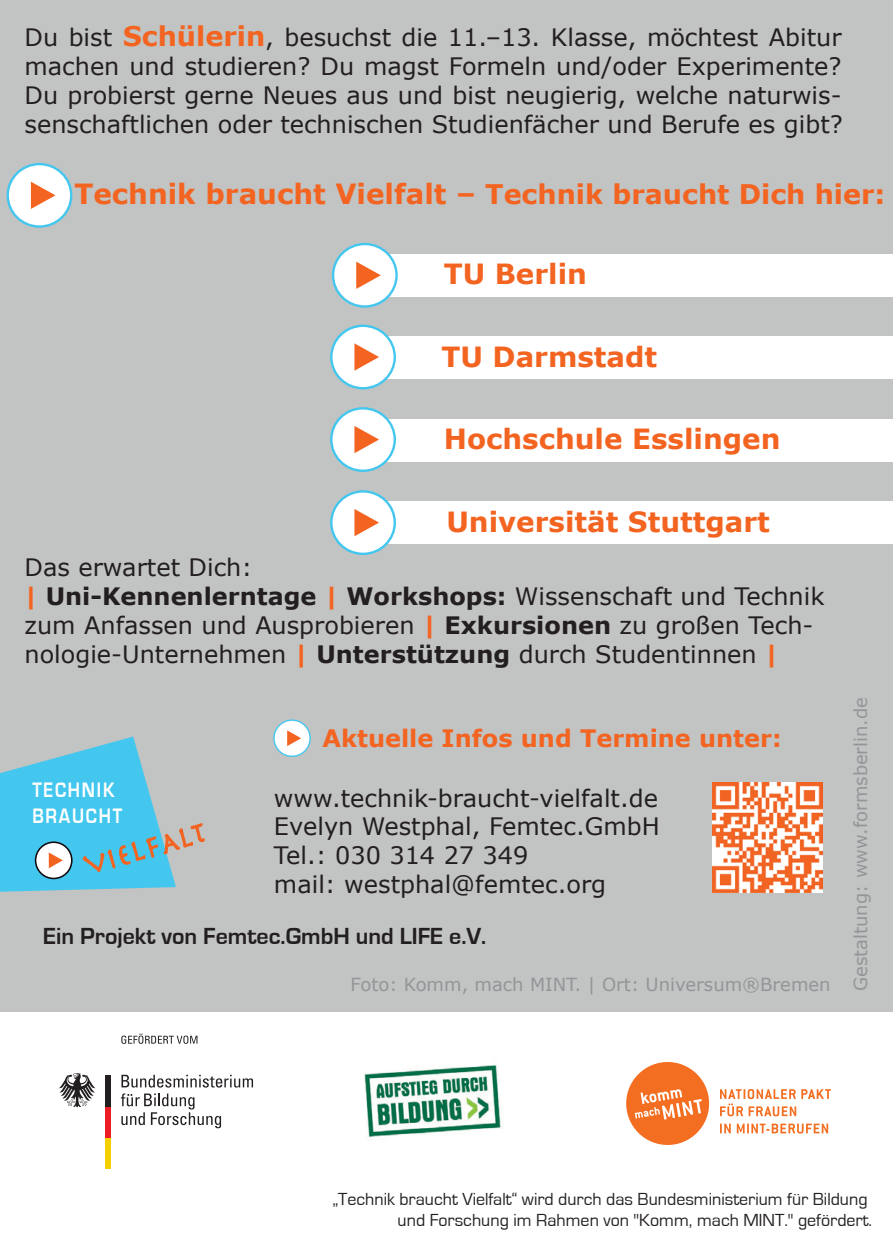
<style>
.page{position:relative;width:893px;height:1259px;background:#fff}
.page>*{position:absolute;margin:0;border:0;box-sizing:border-box;transform-origin:0 0}
.t1{font:29.4px "Herculanum";color:#f36421;scale:.83 1}
.t2{font:700 27.9px "Verdana";color:#f36421}
.t3{font:24px/28.8px "Verdana";color:#231f20}
.t4{font:700 24px "Eurostile";color:#231f20}
.t5{font:700 24px "Verdana";color:#f36421}
.t6{font:700 21.6px/25.8px "Eurostile";letter-spacing:.1em;color:#fff;scale:.83 1}
.t7{font:18px/21.6px "Eurostile";color:#231f20;text-align:right}
.t8{font:18px "Verdana";color:#939598}
.s1{font-weight:700;font-size:27px;color:#f36421}
.s2{font-size:27px}
.s3{font-weight:700;color:#f36421}
.s4{font-weight:700}
</style>
<div class="page">
<div style="left:0;top:0;width:893px;height:1011px;background:#c2c3c3"></div>
<div style="left:357px;top:254px;width:536px;height:42px;background:#fff"></div>
<div style="left:357px;top:336px;width:536px;height:43px;background:#fff"></div>
<div style="left:357px;top:419px;width:536px;height:42px;background:#fff"></div>
<div style="left:357px;top:501px;width:536px;height:43px;background:#fff"></div>
<div style="left:274px;top:720px;width:36px;height:36px;background:#fff;border-radius:50%"></div>
<div style="left:273px;top:719px;width:38px;height:38px;border:1px solid #44c7ee;border-radius:50%"></div>
<svg style="left:287px;top:730px;width:14px;height:16px"></svg>
<img style="left:712px;top:782px;width:111px;height:111px">
<img style="left:364px;top:1065px;width:137px;height:73px">
<div style="left:626px;top:1062px;width:83px;height:82px;background:#f36e21;border-radius:50%"></div>
<svg style="left:635px;top:1089px;width:67px;height:30px"></svg>
<svg style="left:720px;top:1089px;width:111px;height:27px"></svg>
<svg style="left:720px;top:1123px;width:11px;height:10px"></svg>
<svg style="left:737px;top:1123px;width:91px;height:10px"></svg>
<svg style="left:121px;top:1093px;width:100px;height:35px"></svg>
<svg style="left:121px;top:1074px;width:132px;height:13px"></svg>
<div style="left:105px;top:1137px;width:5px;height:31px;background:#f4cf02"></div>
<div style="left:105px;top:1106px;width:5px;height:31px;background:#ee1d23"></div>
<div style="left:105px;top:1075px;width:5px;height:31px;background:#231f20"></div>
<svg style="left:59px;top:1073px;width:36px;height:34px"></svg>
<svg style="left:121px;top:1033px;width:76px;height:10px"></svg>
<div style="left:333px;top:244px;width:64px;height:62px;background:#fff;border-radius:50%"></div>
<div style="left:332px;top:243px;width:66px;height:65px;border:2px solid #44c7ee;border-radius:50%"></div>
<svg style="left:356px;top:262px;width:25px;height:27px"></svg>
<div style="left:8px;top:164px;width:63px;height:62px;background:#fff;border-radius:50%"></div>
<div style="left:7px;top:163px;width:65px;height:65px;border:2px solid #44c7ee;border-radius:50%"></div>
<svg style="left:31px;top:182px;width:25px;height:27px"></svg>
<div style="left:331px;top:326px;width:64px;height:62px;background:#fff;border-radius:50%"></div>
<div style="left:330px;top:325px;width:66px;height:64px;border:2px solid #44c7ee;border-radius:50%"></div>
<svg style="left:354px;top:343px;width:25px;height:28px"></svg>
<div style="left:331px;top:408px;width:64px;height:63px;background:#fff;border-radius:50%"></div>
<div style="left:330px;top:407px;width:66px;height:65px;border:2px solid #44c7ee;border-radius:50%"></div>
<svg style="left:354px;top:426px;width:25px;height:27px"></svg>
<div style="left:331px;top:491px;width:64px;height:63px;background:#fff;border-radius:50%"></div>
<div style="left:330px;top:490px;width:66px;height:65px;border:2px solid #44c7ee;border-radius:50%"></div>
<svg style="left:354px;top:509px;width:25px;height:27px"></svg>
<svg style="left:0;top:736px;width:205px;height:155px"></svg>
<p class="t3" style="left:25px;top:22px;width:820px;text-align:justify">Du bist <span class="s1">Schülerin</span>, besuchst die 11.–13. Klasse, möchtest Abitur machen und studieren? Du magst Formeln und/oder Experimente?<br>Du probierst gerne Neues aus und bist neugierig, welche naturwis&shy;senschaftlichen oder technischen Studienfächer und Berufe es gibt?</p>
<p class="t2" style="left:74px;top:176px;width:812px">Technik braucht Vielfalt – <span class="s2">Technik braucht Dich hier:</span></p>
<p class="t2" style="left:444px;top:256px;width:145px">TU Berlin</p>
<p class="t2" style="left:442px;top:339px;width:217px">TU Darmstadt</p>
<p class="t2" style="left:444px;top:421px;width:338px">Hochschule Esslingen</p>
<p class="t2" style="left:446px;top:504px;width:325px">Universität Stuttgart</p>
<p class="t3" style="left:25px;top:552px;width:801px">Das erwartet Dich:<br><span class="s3">|</span> <span class="s4">Uni-Kennenlerntage</span> <span class="s3">|</span> <span class="s4">Workshops:</span> Wissenschaft und Technik zum Anfassen und Ausprobieren <span class="s3">|</span> <span class="s4">Exkursionen</span> zu großen Tech&shy;nologie-Unternehmen <span class="s3">|</span> <span class="s4">Unterstützung</span> durch Studentinnen <span class="s3">|</span></p>
<p class="t6" style="left:32px;top:777px;width:110px">TECHNIK<br>BRAUCHT</p>
<p class="t1" style="left:80px;top:848px;width:75px;rotate:-16deg">VIEL</p>
<p class="t5" style="left:322px;top:723px;width:461px">Aktuelle Infos und Termine unter:</p>
<p class="t3" style="left:274px;top:782px;width:387px">www.technik-braucht-vielfalt.de<br>Evelyn Westphal, Femtec.GmbH<br>Tel.: 030 314 27 349<br>mail: westphal@femtec.org</p>
<p class="t4" style="left:43px;top:923px;width:445px">Ein Projekt von Femtec.GmbH und LIFE e.V.</p>
<p class="t8" style="left:350px;top:973px;width:482px">Foto: Komm, mach MINT. | Ort: Universum®Bremen</p>
<p class="t8" style="left:849px;top:991px;width:295px;rotate:-90deg">Gestaltung: www.formsberlin.de</p>
<p class="t7" style="left:332px;top:1188px;width:541px">„Technik braucht Vielfalt“ wird durch das Bundesministerium für Bildung und Forschung im Rahmen von "Komm, mach MINT." gefördert.</p>
</div>
